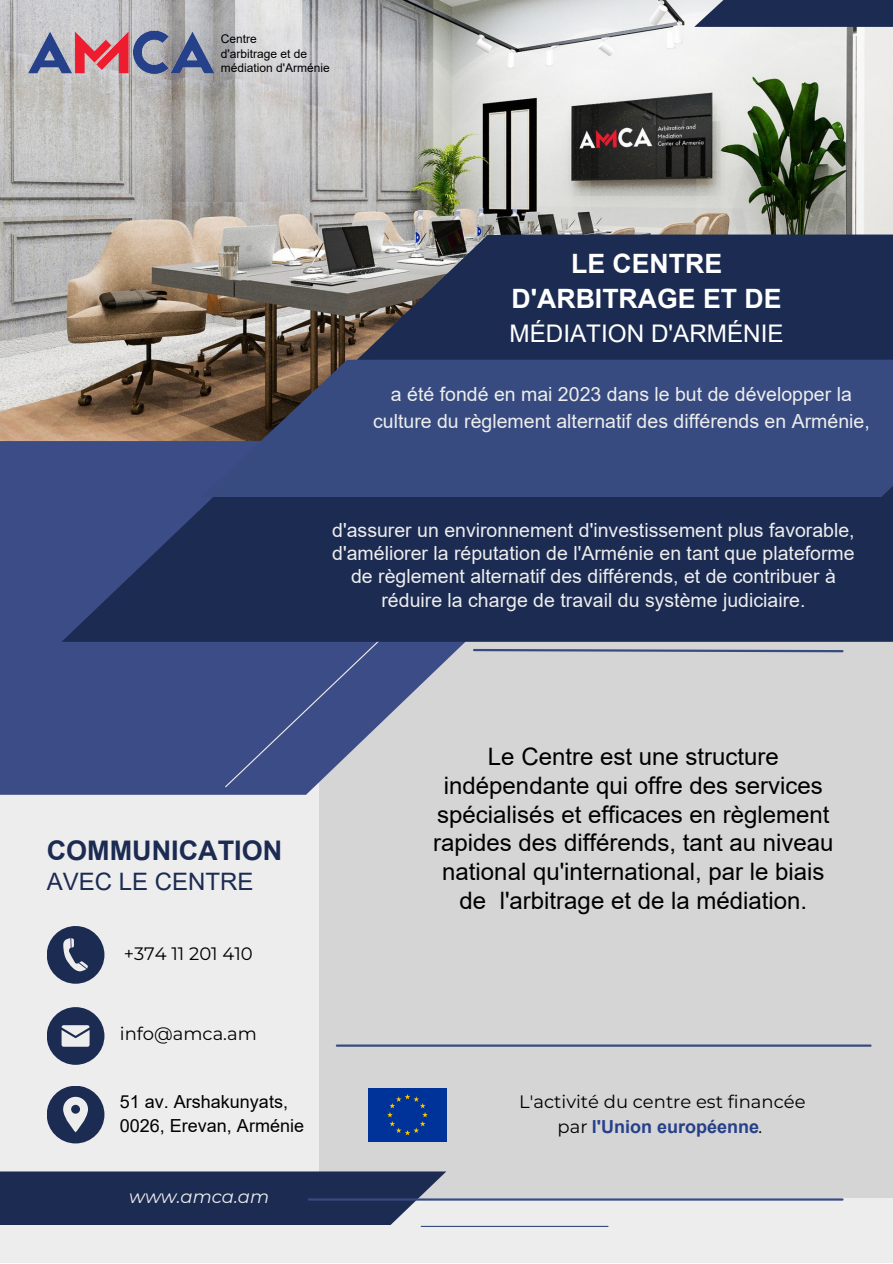
<style>
.page{position:relative;width:893px;height:1264px;background:#fff}
.page>*{position:absolute;margin:0;border:0;box-sizing:border-box;transform-origin:0 0}
.t1{font:700 27px "Arial";color:#1c2b52}
.t2{font:700 26.7px/35.7px "Arial";color:#fff;text-align:center}
.t3{font:24.3px "Arial";color:#fff}
.t4{font:24px/28.8px "Arial";color:#000;text-align:center}
.t5{font:24px "Arial";color:#1c2b52}
.t6{font:19.5px/23.4px "Arial";color:#ededed;text-align:center}
.t7{font:18px/24.8px "Montserrat";color:#000;text-align:center}
.t8{font:18px/24.8px "Arial";color:#000}
.t9{font:italic 18px "Montserrat";color:#ededed}
.t10{font:12px/14.4px "Arial";color:#000}
.s1{font-family:"Arial";font-weight:700;color:#26408a}
.s2{font-style:italic}
</style>
<div class="page">
<div style="left:0;top:0;width:892px;height:1262px;background:#ededed"></div>
<div style="left:319px;top:580px;width:573px;height:617px;background:#d5d5d5"></div>
<img style="left:0;top:0;width:892px;height:441px">
<div style="left:0;top:441px;width:465px;height:353px;background:#3c4c86"></div>
<div style="left:47px;top:926px;width:57px;height:57px;background:#1c2b52;border-radius:50%"></div>
<div style="left:47px;top:1007px;width:57px;height:57px;background:#1c2b52;border-radius:50%"></div>
<div style="left:47px;top:1085px;width:57px;height:58px;background:#1c2b52;border-radius:50%"></div>
<svg style="left:224px;top:642px;width:223px;height:146px"></svg>
<svg style="left:0;top:1171px;width:446px;height:54px;background:#29375c"></svg>
<div style="left:694px;top:0;width:198px;height:27px;background:#1c2b52"></div>
<svg style="left:62px;top:234px;width:830px;height:408px;background:#39415d"></svg>
<svg style="left:201px;top:359px;width:691px;height:138px;background:#3a4a78"></svg>
<svg style="left:63px;top:938px;width:25px;height:33px"></svg>
<svg style="left:62px;top:1025px;width:28px;height:21px"></svg>
<svg style="left:63px;top:1096px;width:25px;height:36px"></svg>
<hr style="left:309px;top:1198px;width:533px;height:2px;background:#374b80">
<hr style="left:421px;top:1225px;width:187px;height:1px;background:#374b80">
<svg style="left:473px;top:648px;width:371px;height:5px"></svg>
<img style="left:24px;top:24px;width:197px;height:53px">
<div style="left:368px;top:1088px;width:78px;height:53px;background:#039"></div>
<hr style="left:337px;top:1044px;width:533px;height:2px;background:#374b80">
<p class="t10" style="left:221px;top:32px;width:110px">Centre<br>d'arbitrage et de médiation d'Arménie</p>
<p class="t2" style="left:511px;top:246px;width:271px">LE CENTRE<br>D'ARBITRAGE ET DE</p>
<p class="t3" style="left:509px;top:317px;width:276px">MÉDIATION D'ARMÉNIE</p>
<p class="t6" style="left:373px;top:380px;width:498px;line-height:27.2px">a été fondé en mai 2023 dans le but de développer la culture du règlement alternatif des différends en Arménie,</p>
<p class="t6" style="left:332px;top:518px;width:524px">d'assurer un environnement d'investissement plus favorable, d'améliorer la réputation de l'Arménie en tant que plateforme de règlement alternatif des différends, et de contribuer à réduire la charge de travail du système judiciaire.</p>
<p class="t1" style="left:47px;top:831px;width:237px">COMMUNICATION</p>
<p class="t5" style="left:47px;top:864px;width:208px">AVEC LE CENTRE</p>
<p class="t7" style="left:124px;top:940px;width:130px">+374 11 201 410</p>
<p class="t7" style="left:120px;top:1020px;width:138px">info@amca.am</p>
<p class="t8" style="left:120px;top:1088px;width:186px">51 av. Arshakunyats,<br>0026, Erevan, Arménie</p>
<p class="t9" style="left:129px;top:1185px;width:141px">www.amca.am</p>
<p class="t4" style="left:433px;top:742px;width:402px">Le Centre est une structure indépendante qui offre des services spécialisés et efficaces en règlement rapides des différends, tant au niveau national qu'international, par le biais de l'arbitrage et de la médiation.</p>
<p class="t7" style="left:519px;top:1088px;width:288px">L'activité du centre est financée par <span class="s1">l'Union européenne</span><span class="s2">.</span></p>
</div>
